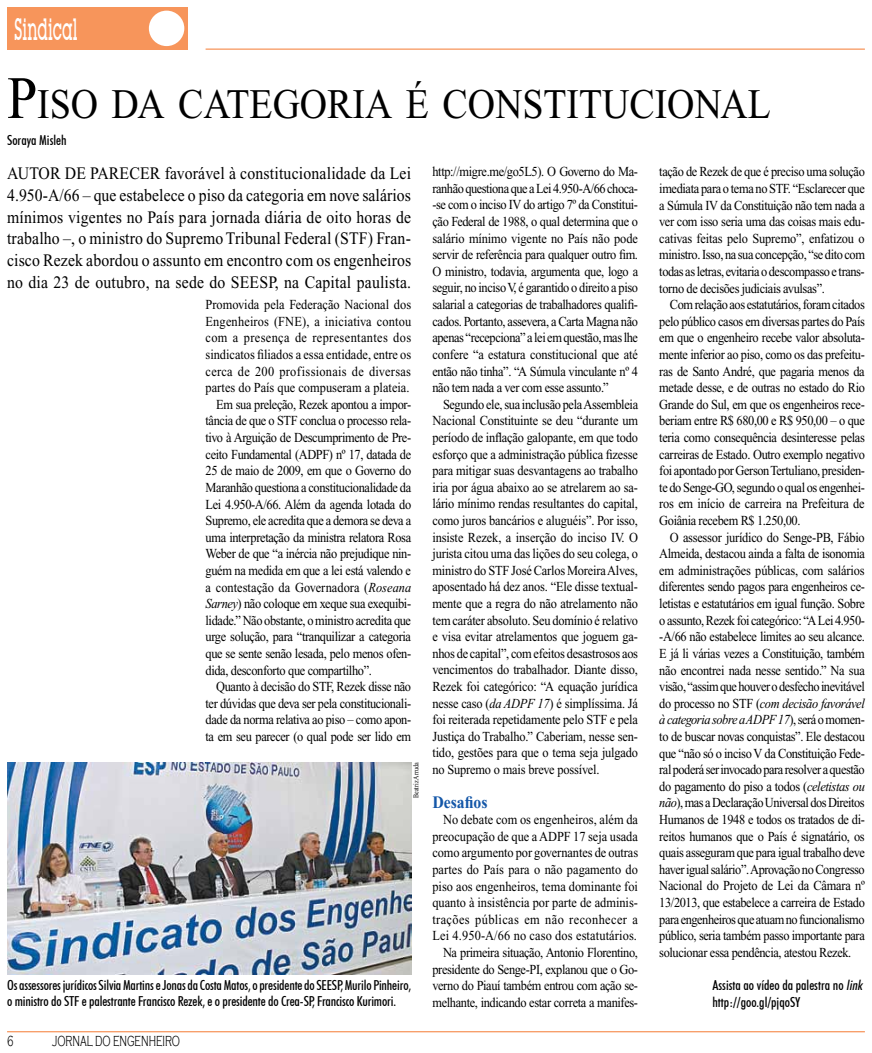
<style>
.page{position:relative;width:872px;height:1053px;background:#fff}
.page>*{position:absolute;margin:0;border:0;box-sizing:border-box;transform-origin:0 0}
.t1{font:42px "Times New Roman";color:#000;scale:.9 1}
.t2{font:500 30px "Lubalin Graph IT Cby BT";color:#fff;scale:.5 1}
.t3{font:17.5px/21.6px "Times New Roman";letter-spacing:.01em;color:#000;text-align:justify;scale:.9 1}
.t4{font:700 17.5px "Times New Roman";color:#1457a8;scale:.9 1}
.t5{font:300 15px "Copperplate Gothic";color:#000;scale:.6 1}
.t6{font:13.75px/16.6px "Times New Roman";letter-spacing:-.03em;color:#000;text-align:justify;scale:.9 1}
.t7{font:13.75px/16.6px "Times New Roman";color:#000;text-align:right;scale:.9 1}
.t8{font:500 condensed 13.75px/16.6px "Futura BT";letter-spacing:-.01em;color:#000}
.t9{font:13.75px "Times New Roman";letter-spacing:.015em;color:#000;scale:.9 1}
.t10{font:13.75px "Times New Roman";letter-spacing:.02em;color:#000;scale:.9 1}
.t11{font:13.75px "Times New Roman";letter-spacing:.005em;color:#000;scale:.9 1}
.t12{font:13.75px "Times New Roman";letter-spacing:.03em;color:#000;scale:.9 1}
.t13{font:7.5px "Times New Roman";color:#000;scale:.8 1}
.s1{font-size:60px}
.s2{font-style:italic}
</style>
<div class="page">
<div style="left:7px;top:7px;width:181px;height:43px;background:#f7955b"></div>
<div style="left:149px;top:11px;width:35px;height:35px;background:#fff;border-radius:50%"></div>
<hr style="left:206px;top:48px;width:659px;height:2px;background:#f7955b">
<hr style="left:7px;top:1030px;width:858px;height:2px;background:#f7955b">
<img style="left:7px;top:762px;width:404px;height:212px">
<h2 class="t2" style="left:14px;top:11px;width:128px">Sindical</h2>
<h1 class="t1" style="left:7px;top:81px;width:850px"><span class="s1">P</span>ISO DA CATEGORIA É CONSTITUCIONAL</h1>
<p class="t8" style="left:7px;top:132px;width:61px">Soraya Misleh</p>
<p class="t3" style="left:7px;top:163px;width:25px">Autor</p>
<p class="t3" style="left:65px;top:163px;width:41px">de parecer</p>
<p class="t6" style="left:432px;top:163px;width:230px">http://migre.me/go5L5). O Governo do Ma&shy;ranhão questiona que a Lei 4.950-A/66 choca--se com o inciso IV do artigo 7º da Constitui&shy;ção Federal de 1988, o qual determina que o salário mínimo vigente no País não pode servir de referência para qualquer outro fim.<br>O ministro, todavia, argumenta que, logo a seguir, no inciso V, é garantido o direito a piso salarial a categorias de trabalhadores qualifi&shy;cados. Portanto, assevera, a Carta Magna não apenas “recepciona” a lei em questão, mas lhe confere “a estatura constitucional que até então não tinha”. “A Súmula vinculante nº 4 não tem nada a ver com esse assunto.”</p>
<p class="t6" style="left:432px;top:396px;width:230px;text-indent:11px">Segundo ele, sua inclusão pela Assembleia Nacional Constituinte se deu “durante um período de inflação galopante, em que todo esforço que a administração pública fizesse para mitigar suas desvantagens ao trabalho iria por água abaixo ao se atrelarem ao sa&shy;lário mínimo rendas resultantes do capital, como juros bancários e aluguéis”. Por isso, insiste Rezek, a inserção do inciso IV. O jurista citou uma das lições do seu colega, o ministro do STF José Carlos Moreira Alves, aposentado há dez anos. “Ele disse textual&shy;mente que a regra do não atrelamento não tem caráter absoluto. Seu domínio é relativo e visa evitar atrelamentos que joguem ga&shy;nhos de capital”, com efeitos desastrosos aos vencimentos do trabalhador. Diante disso, Rezek foi categórico: “A equação jurídica nesse caso (<span class="s2">da ADPF 17</span>) é simplíssima. Já foi reiterada repetidamente pelo STF e pela Justiça do Trabalho.” Caberiam, nesse sen&shy;tido, gestões para que o tema seja julgado no Supremo o mais breve possível.</p>
<p class="t4" style="left:432px;top:791px;width:63px">Desafios</p>
<p class="t7" style="left:432px;top:811px;width:230px">No debate com os engenheiros, além da preocupação de que a ADPF 17 seja usada como argumento por governantes de outras partes do País para o não pagamento do piso aos engenheiros, tema dominante foi quanto à insistência por parte de adminis&shy;trações públicas em não reconhecer a Lei 4.950-A/66 no caso dos estatutários.<br>Na primeira situação, Antonio Florentino, presidente do Senge-PI, explanou que o Go&shy;verno do Piauí também entrou com ação se&shy;melhante, indicando estar correta a manifes-</p>
<p class="t6" style="left:659px;top:163px;width:230px">tação de Rezek de que é preciso uma solução imediata para o tema no STF. “Esclarecer que a Súmula IV da Constituição não tem nada a ver com isso seria uma das coisas mais edu&shy;cativas feitas pelo Supremo”, enfatizou o ministro. Isso, na sua concepção, “se dito com todas as letras, evitaria o descompasso e trans&shy;torno de decisões judiciais avulsas”.</p>
<p class="t6" style="left:659px;top:296px;width:230px;text-indent:11px">Com relação aos estatutários, foram citados pelo público casos em diversas partes do País em que o engenheiro recebe valor absoluta&shy;mente inferior ao piso, como os das prefeitu&shy;ras de Santo André, que pagaria menos da metade desse, e de outras no estado do Rio Grande do Sul, em que os engenheiros rece&shy;beriam entre R$ 680,00 e R$ 950,00 – o que teria como consequência desinteresse pelas carreiras de Estado. Outro exemplo negativo foi apontado por Gerson Tertuliano, presiden&shy;te do Senge-GO, segundo o qual os engenhei&shy;ros em início de carreira na Prefeitura de Goiânia recebem R$ 1.250,00.</p>
<p class="t6" style="left:659px;top:528px;width:230px;text-indent:11px">O assessor jurídico do Senge-PB, Fábio Almeida, destacou ainda a falta de isonomia em administrações públicas, com salários diferentes sendo pagos para engenheiros ce&shy;letistas e estatutários em igual função. Sobre o assunto, Rezek foi categórico: “A Lei 4.950- -A/66 não estabelece limites ao seu alcance.<br>E já li várias vezes a Constituição, também não encontrei nada nesse sentido.” Na sua visão, “assim que houver o desfecho inevitável do processo no STF (<span class="s2">com decisão favorável à categoria sobre a ADPF 17</span>), será o momen&shy;to de buscar novas conquistas”. Ele destacou que “não só o inciso V da Constituição Fede&shy;ral poderá ser invocado para resolver a questão do pagamento do piso a todos (<span class="s2">celetistas ou não</span>), mas a Declaração Universal dos Direitos Humanos de 1948 e todos os tratados de di&shy;reitos humanos que o País é signatário, os quais asseguram que para igual trabalho deve haver igual salário”. Aprovação no Congresso Nacional do Projeto de Lei da Câmara nº 13/2013, que estabelece a carreira de Estado para engenheiros que atuam no funcionalismo público, seria também passo importante para solucionar essa pendência, atestou Rezek.</p>
<p class="t8" style="left:712px;top:976px;width:154px">Assista ao vídeo da palestra no <span class="s2">link </span>http://goo.gl/pjqoSY</p>
<p class="t3" style="left:7px;top:163px;width:450px;text-indent:158px">favorável à constitucionalidade da Lei 4.950-A/66 – que estabelece o piso da categoria em nove salários mínimos vigentes no País para jornada diária de oito horas de trabalho –, o ministro do Supremo Tribunal Federal (STF) Fran&shy;cisco Rezek abordou o assunto em encontro com os engenheiros no dia 23 de outubro, na sede do SEESP, na Capital paulista.</p>
<p class="t7" style="left:206px;top:296px;width:230px">Promovida pela Federação Nacional dos</p>
<p class="t9" style="left:206px;top:314px;width:230px">Engenheiros (FNE), a iniciativa contou</p>
<p class="t12" style="left:206px;top:330px;width:230px">com a presença de representantes dos</p>
<p class="t7" style="left:206px;top:346px;width:230px">sindicatos filiados a essa entidade, entre os</p>
<p class="t10" style="left:206px;top:363px;width:230px">cerca de 200 profissionais de diversas</p>
<p class="t7" style="left:206px;top:379px;width:228px">partes do País que compuseram a plateia.</p>
<p class="t6" style="left:216px;top:396px;width:218px">Em sua preleção, Rezek apontou a impor-</p>
<p class="t6" style="left:206px;top:412px;width:230px">tância de que o STF conclua o processo rela-</p>
<p class="t6" style="left:206px;top:429px;width:230px">tivo à Arguição de Descumprimento de Pre-</p>
<p class="t6" style="left:206px;top:446px;width:230px">ceito Fundamental (ADPF) nº 17, datada de</p>
<p class="t6" style="left:206px;top:462px;width:230px">25 de maio de 2009, em que o Governo do</p>
<p class="t6" style="left:206px;top:479px;width:230px">Maranhão questiona a constitucionalidade da</p>
<p class="t6" style="left:206px;top:495px;width:230px">Lei 4.950-A/66. Além da agenda lotada do</p>
<p class="t6" style="left:206px;top:512px;width:230px">Supremo, ele acredita que a demora se deva a</p>
<p class="t6" style="left:206px;top:529px;width:230px">uma interpretação da ministra relatora Rosa</p>
<p class="t6" style="left:206px;top:545px;width:230px">Weber de que “a inércia não prejudique nin-</p>
<p class="t6" style="left:206px;top:562px;width:230px">guém na medida em que a lei está valendo e</p>
<p class="t11" style="left:206px;top:579px;width:230px">a contestação da Governadora (<span class="s2">Roseana</span></p>
<p class="t6" style="left:206px;top:595px;width:230px"><span class="s2">Sarney</span>) não coloque em xeque sua exequibi-</p>
<p class="t6" style="left:206px;top:612px;width:230px">lidade.” Não obstante, o ministro acredita que</p>
<p class="t6" style="left:206px;top:628px;width:230px">urge solução, para “tranquilizar a categoria</p>
<p class="t6" style="left:206px;top:645px;width:230px">que se sente senão lesada, pelo menos ofen-</p>
<p class="t6" style="left:206px;top:661px;width:186px">dida, desconforto que compartilho”.</p>
<p class="t6" style="left:216px;top:678px;width:218px">Quanto à decisão do STF, Rezek disse não</p>
<p class="t6" style="left:206px;top:695px;width:230px">ter dúvidas que deva ser pela constitucionali-</p>
<p class="t6" style="left:206px;top:711px;width:230px">dade da norma relativa ao piso – como apon-</p>
<p class="t6" style="left:206px;top:728px;width:230px">ta em seu parecer (o qual pode ser lido em</p>
<p class="t13" style="left:412px;top:798px;width:46px;rotate:-90deg">Beatriz Arruda</p>
<p class="t8" style="left:7px;top:976px;width:405px">Os assessores jurídicos Silvia Martins e Jonas da Costa Matos, o presidente do SEESP, Murilo Pinheiro, o ministro do STF e palestrante Francisco Rezek, e o presidente do Crea-SP, Francisco Kurimori.</p>
<p class="t5" style="left:7px;top:1032px;width:12px">6</p>
<p class="t5" style="left:52px;top:1032px;width:215px">JORNAL DO ENGENHEIRO</p>
</div>
